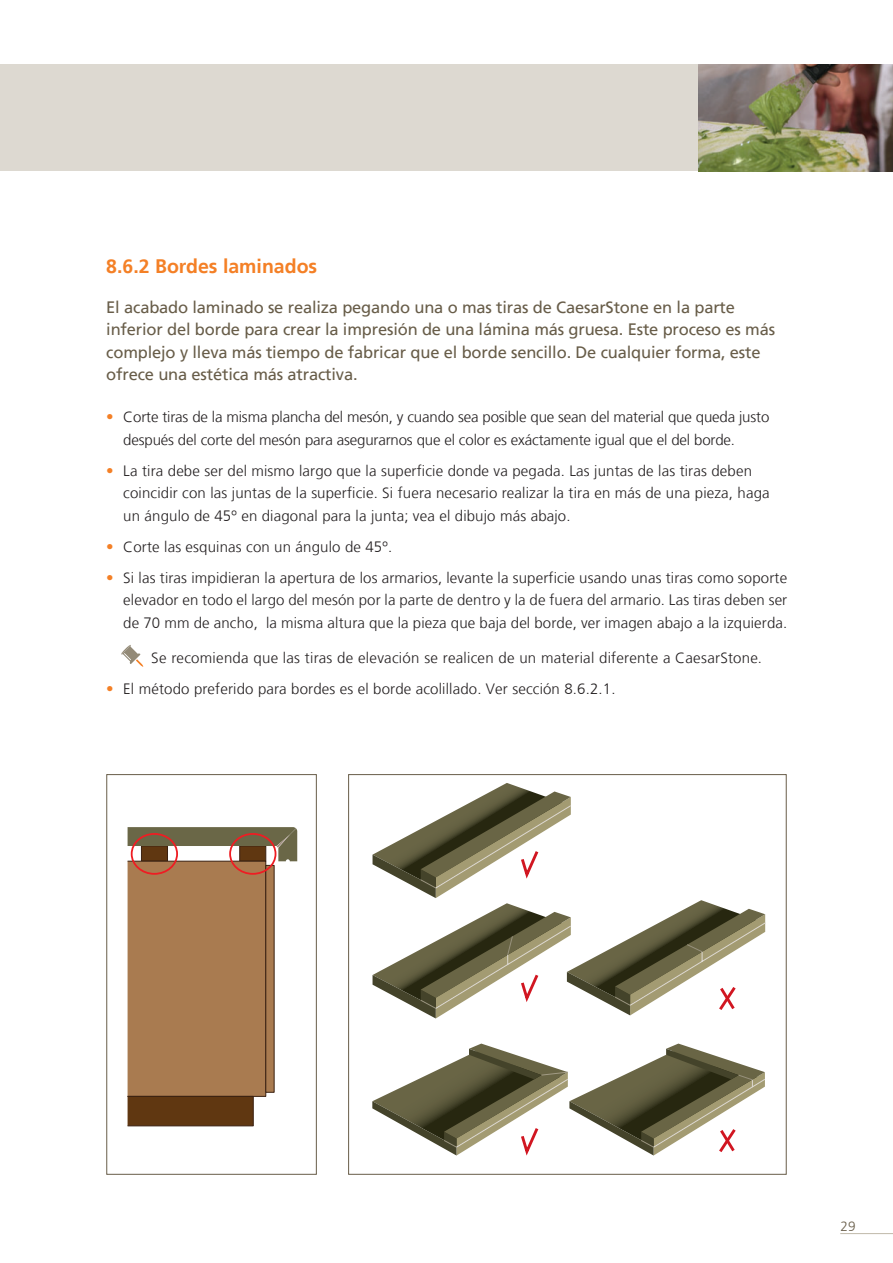
<style>
.page{position:relative;width:893px;height:1263px;background:#fff}
.page>*{position:absolute;margin:0;border:0;box-sizing:border-box;transform-origin:0 0}
.t1{font:700 19.5px "Frutiger";color:#f48026}
.t2{font:16.5px/22.5px "Frutiger";letter-spacing:-.01em;color:#685d49}
.t3{font:300 15px/22.5px "Frutiger";letter-spacing:.01em;color:#231f20}
.t4{font:300 15px/22.5px "Frutiger";letter-spacing:-.01em;color:#231f20}
.t5{font:300 13.5px "Frutiger";color:#685d49}
.s1{color:#f48026}
</style>
<div class="page">
<div style="left:0;top:64px;width:893px;height:107px;background:#ddd9d1"></div>
<hr style="left:840px;top:1233px;width:53px;height:1px;background:#c0b9aa">
<svg style="left:121px;top:645px;width:23px;height:22px"></svg>
<img style="left:699px;top:64px;width:194px;height:107px">
<svg style="left:373px;top:783px;width:393px;height:235px"></svg>
<svg style="left:372px;top:1043px;width:393px;height:113px"></svg>
<div style="left:106px;top:774px;width:211px;height:401px;border:1px solid #685d49"></div>
<div style="left:127px;top:861px;width:139px;height:236px;background:#a97b50"></div>
<div style="left:265px;top:865px;width:10px;height:228px;background:#a97b50;border:1px solid #3a2111"></div>
<div style="left:127px;top:1096px;width:127px;height:30px;background:#603711;border:1px solid #3a2111"></div>
<svg style="left:128px;top:827px;width:169px;height:49px"></svg>
<h1 class="t1" style="left:106px;top:255px;width:212px">8.6.2 Bordes laminados</h1>
<p class="t2" style="left:106px;top:296px;width:670px">El acabado laminado se realiza pegando una o mas tiras de CaesarStone en la parte inferior del borde para crear la impresión de una lámina más gruesa. Este proceso es más complejo y lleva más tiempo de fabricar que el borde sencillo. De cualquier forma, este ofrece una estética más atractiva.</p>
<p class="t4" style="left:123px;top:406px;width:647px;text-indent:-17px"><span class="s1">•</span> Corte tiras de la misma plancha del mesón, y cuando sea posible que sean del material que queda justo después del corte del mesón para asegurarnos que el color es exáctamente igual que el del borde.</p>
<p class="t3" style="left:123px;top:459px;width:648px;text-indent:-17px"><span class="s1">•</span> La tira debe ser del mismo largo que la superficie donde va pegada. Las juntas de las tiras deben coincidir con las juntas de la superficie. Si fuera necesario realizar la tira en más de una pieza, haga un ángulo de 45º en diagonal para la junta; vea el dibujo más abajo.</p>
<p class="t3" style="left:106px;top:535px;width:287px"><span class="s1">•</span> Corte las esquinas con un ángulo de 45º.</p>
<p class="t3" style="left:123px;top:566px;width:666px;text-align:justify;text-indent:-17px"><span class="s1">•</span> Si las tiras impidieran la apertura de los armarios, levante la superficie usando unas tiras como soporte elevador en todo el largo del mesón por la parte de dentro y la de fuera del armario. Las tiras deben ser de 70 mm de ancho, la misma altura que la pieza que baja del borde, ver imagen abajo a la izquierda.</p>
<p class="t3" style="left:151px;top:647px;width:612px">Se recomienda que las tiras de elevación se realicen de un material diferente a CaesarStone.</p>
<p class="t3" style="left:106px;top:678px;width:511px"><span class="s1">•</span> El método preferido para bordes es el borde acolillado. Ver sección 8.6.2.1.</p>
<p class="t5" style="left:840px;top:1218px;width:17px">29</p>
</div>
